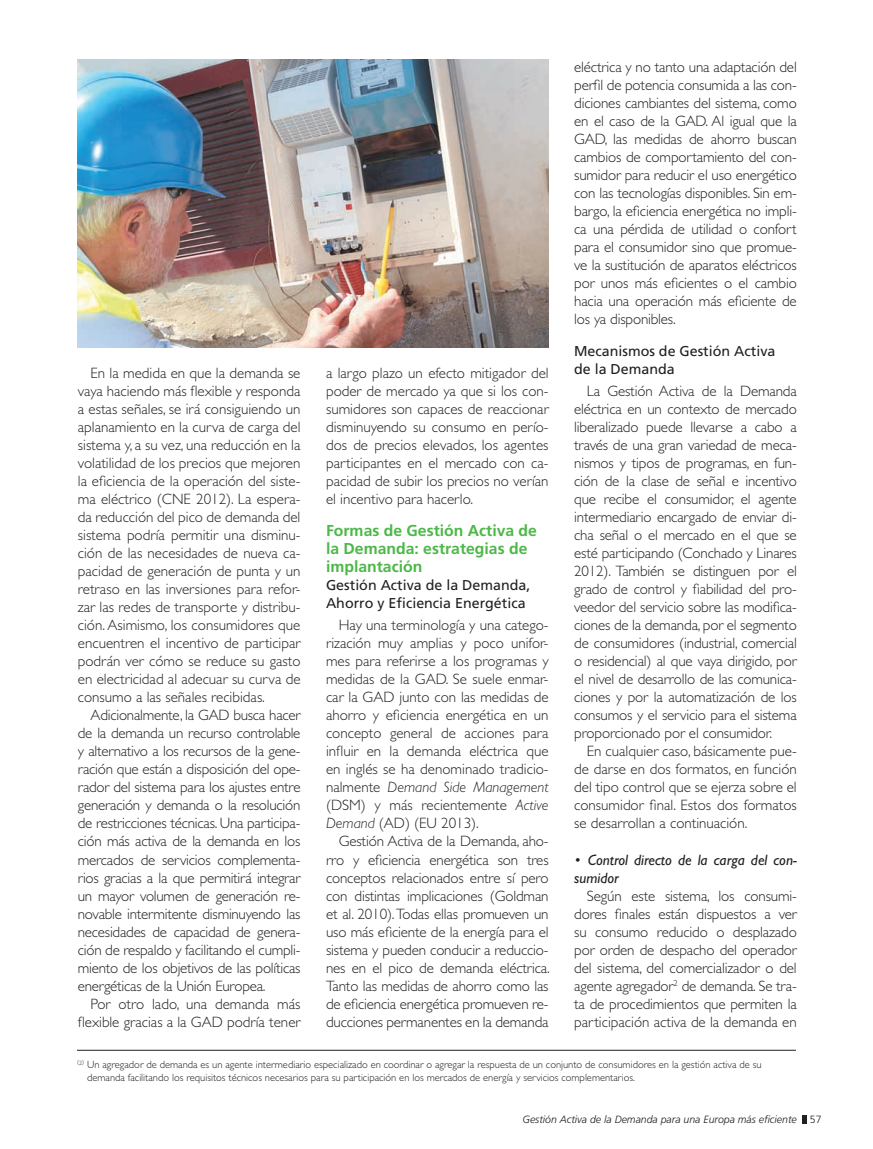
<style>
.page{position:relative;width:873px;height:1149px;background:#fff}
.page>*{position:absolute;margin:0;border:0;box-sizing:border-box;transform-origin:0 0}
.t1{font:700 15.75px/18px "Frutiger LT Std";color:#4cb848}
.t2{font:300 15px/18px "Gill Sans Std";color:#231f20;text-align:justify}
.t3{font:italic 15px/18px "Gill Sans Std";color:#231f20}
.t4{font:14.25px/18px "Frutiger LT Std";color:#231f20}
.t5{font:300 10.5px/13.5px "Gill Sans Std";color:#231f20}
.t6{font:italic 300 10.5px "Frutiger LT Std";color:#231f20}
.s1{font-weight:300;font-style:normal}
.s2{font-style:italic}
.s3{font-style:normal}
</style>
<div class="page">
<svg style="left:802px;top:1115px;width:4px;height:8px"></svg>
<hr style="left:77px;top:1049px;width:719px;height:1px;background:#231f20">
<img style="left:78px;top:59px;width:470px;height:289px">
<p class="t2" style="left:574px;top:58px;width:224px">eléctrica y no tanto una adaptación del perfil de potencia consumida a las con&shy;diciones cambiantes del sistema, como en el caso de la GAD. Al igual que la GAD, las medidas de ahorro buscan cambios de comportamiento del con&shy;sumidor para reducir el uso energético con las tecnologías disponibles. Sin em&shy;bargo, la eficiencia energética no impli&shy;ca una pérdida de utilidad o confort para el consumidor sino que promue&shy;ve la sustitución de aparatos eléctricos por unos más eficientes o el cambio hacia una operación más eficiente de los ya disponibles.</p>
<p class="t4" style="left:574px;top:342px;width:203px">Mecanismos de Gestión Activa de la Demanda</p>
<p class="t2" style="left:574px;top:382px;width:224px;text-indent:13px">La Gestión Activa de la Demanda eléctrica en un contexto de mercado liberalizado puede llevarse a cabo a través de una gran variedad de meca&shy;nismos y tipos de programas, en fun&shy;ción de la clase de señal e incentivo que recibe el consumidor, el agente intermediario encargado de enviar di&shy;cha señal o el mercado en el que se esté participando (Conchado y Linares 2012). También se distinguen por el grado de control y fiabilidad del pro&shy;veedor del servicio sobre las modifica&shy;ciones de la demanda, por el segmento de consumidores (industrial, comercial o residencial) al que vaya dirigido, por el nivel de desarrollo de las comunica&shy;ciones y por la automatización de los consumos y el servicio para el sistema proporcionado por el consumidor.</p>
<p class="t2" style="left:574px;top:742px;width:224px;text-indent:13px">En cualquier caso, básicamente pue&shy;de darse en dos formatos, en función del tipo control que se ejerza sobre el consumidor final. Estos dos formatos se desarrollan a continuación.</p>
<p class="t3" style="left:574px;top:850px;width:224px"><span class="s1">•</span> Control directo de la carga del con&shy;sumidor</p>
<p class="t2" style="left:574px;top:886px;width:224px;text-indent:13px">Según este sistema, los consumi&shy;dores finales están dispuestos a ver su consumo reducido o desplazado por orden de despacho del operador del sistema, del comercializador o del agente agregador<sup>2</sup> de demanda. Se tra&shy;ta de procedimientos que permiten la participación activa de la demanda en</p>
<p class="t5" style="left:87px;top:1057px;width:676px;text-indent:-10px"><sup>(2)</sup> Un agregador de demanda es un agente intermediario especializado en coordinar o agregar la respuesta de un conjunto de consumidores en la gestión activa de su demanda facilitando los requisitos técnicos necesarios para su participación en los mercados de energía y servicios complementarios.</p>
<p class="t2" style="left:326px;top:364px;width:224px">a largo plazo un efecto mitigador del poder de mercado ya que si los con&shy;sumidores son capaces de reaccionar disminuyendo su consumo en perío&shy;dos de precios elevados, los agentes participantes en el mercado con ca&shy;pacidad de subir los precios no verían el incentivo para hacerlo.</p>
<p class="t1" style="left:326px;top:521px;width:212px">Formas de Gestión Activa de la Demanda: estrategias de implantación</p>
<p class="t4" style="left:326px;top:576px;width:206px">Gestión Activa de la Demanda,<br>Ahorro y Eficiencia Energética</p>
<p class="t2" style="left:326px;top:616px;width:224px;text-indent:13px">Hay una terminología y una catego&shy;rización muy amplias y poco unifor&shy;mes para referirse a los programas y medidas de la GAD. Se suele enmar&shy;car la GAD junto con las medidas de ahorro y eficiencia energética en un concepto general de acciones para influir en la demanda eléctrica que en inglés se ha denominado tradicio&shy;nalmente <span class="s2">Demand Side Management </span>(DSM) y más recientemente <span class="s2">Active Demand</span> (AD) (EU 2013).</p>
<p class="t2" style="left:326px;top:832px;width:225px;text-indent:13px">Gestión Activa de la Demanda, aho&shy;rro y eficiencia energética son tres conceptos relacionados entre sí pero con distintas implicaciones (Goldman et al. 2010). Todas ellas promueven un uso más eficiente de la energía para el sistema y pueden conducir a reduccio&shy;nes en el pico de demanda eléctrica.<br>Tanto las medidas de ahorro como las de eficiencia energética promueven re&shy;ducciones permanentes en la demanda</p>
<p class="t2" style="left:78px;top:364px;width:224px;text-indent:13px">En la medida en que la demanda se vaya haciendo más flexible y responda a estas señales, se irá consiguiendo un aplanamiento en la curva de carga del sistema y, a su vez, una reducción en la volatilidad de los precios que mejoren la eficiencia de la operación del siste&shy;ma eléctrico (CNE 2012). La espera&shy;da reducción del pico de demanda del sistema podría permitir una disminu&shy;ción de las necesidades de nueva ca&shy;pacidad de generación de punta y un retraso en las inversiones para refor&shy;zar las redes de transporte y distribu&shy;ción. Asimismo, los consumidores que encuentren el incentivo de participar podrán ver cómo se reduce su gasto en electricidad al adecuar su curva de consumo a las señales recibidas.</p>
<p class="t2" style="left:78px;top:706px;width:224px;text-indent:13px">Adicionalmente, la GAD busca hacer de la demanda un recurso controlable y alternativo a los recursos de la gene&shy;ración que están a disposición del ope&shy;rador del sistema para los ajustes entre generación y demanda o la resolución de restricciones técnicas. Una participa&shy;ción más activa de la demanda en los mercados de servicios complementa&shy;rios gracias a la que permitirá integrar un mayor volumen de generación re&shy;novable intermitente disminuyendo las necesidades de capacidad de genera&shy;ción de respaldo y facilitando el cumpli&shy;miento de los objetivos de las políticas energéticas de la Unión Europea.</p>
<p class="t2" style="left:78px;top:994px;width:224px;text-align:right">Por otro lado, una demanda más flexible gracias a la GAD podría tener</p>
<p class="t6" style="left:522px;top:1113px;width:300px">Gestión Activa de la Demanda para una Europa más eficiente <span class="s3">57</span></p>
</div>
